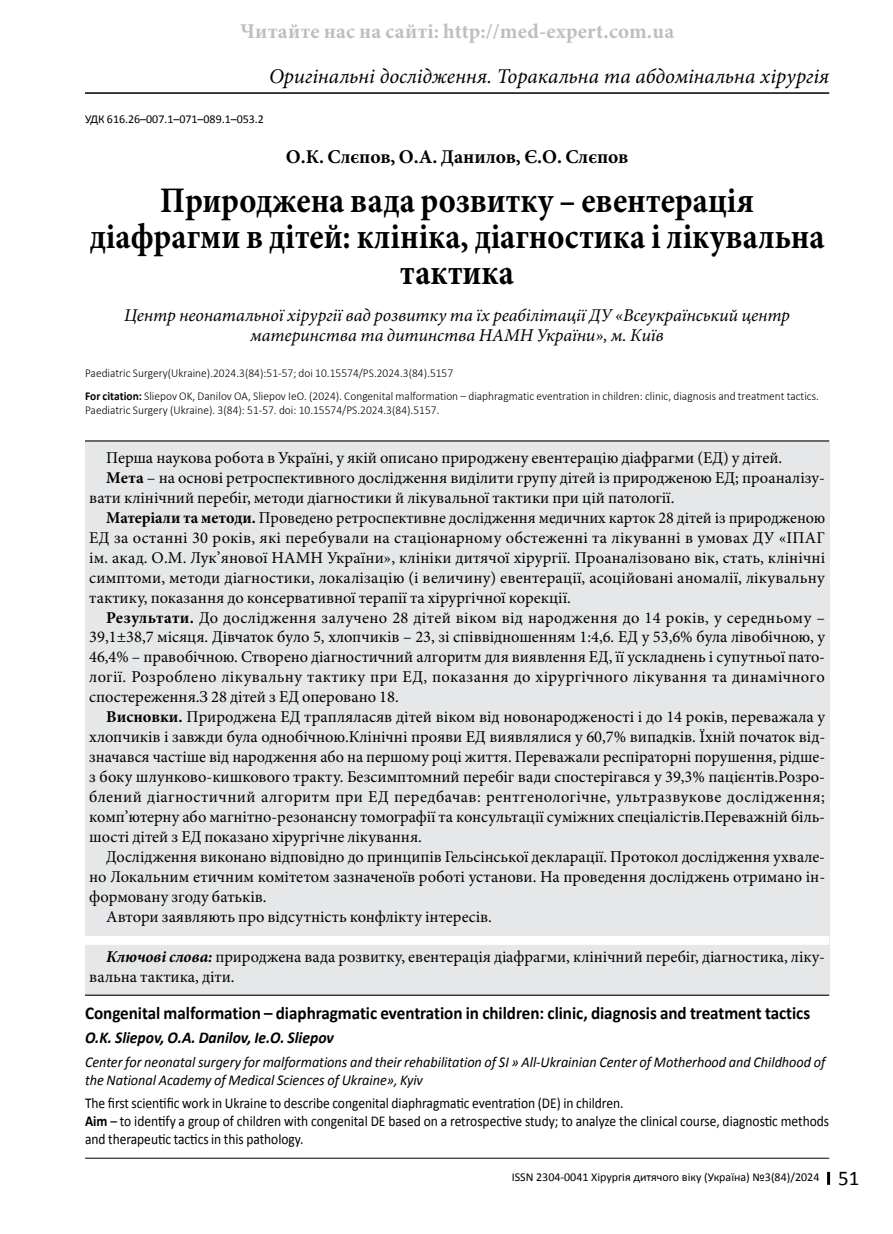
<style>
.page{position:relative;width:893px;height:1234px;background:#fff}
.page>*{position:absolute;margin:0;border:0;box-sizing:border-box;transform-origin:0 0}
.t1{font:700 36px/36px "Minion Pro";color:#000;text-align:center;scale:.9 1}
.t2{font:italic 21px "Minion Pro";color:#000}
.t3{font:700 21px "Minion Pro";letter-spacing:.01em;color:#bcbec0}
.t4{font:700 19.5px "Minion Pro";letter-spacing:-.005em;color:#000}
.t5{font:italic 18px/20px "Minion Pro";color:#000;text-align:center}
.t6{font:700 18px "Calibri";letter-spacing:-.005em;color:#000;scale:.95 1}
.t7{font:16.5px/20px "Minion Pro";color:#000}
.t8{font:16.5px "Minion Pro";letter-spacing:.02em;color:#000}
.t9{font:16.5px "Minion Pro";letter-spacing:.025em;color:#000}
.t10{font:italic 700 16.5px "Calibri";letter-spacing:-.005em;color:#000;scale:.95 1}
.t11{font:15px/18px "Calibri";color:#000;scale:.9 1}
.t12{font:italic 15px/18px "Calibri";color:#000;scale:.95 1}
.t13{font:300 12px/23px "Calibri";color:#000;scale:.95 1}
.t14{font:12px "Calibri";color:#000}
.s1{font-weight:700}
.s2{font-weight:700;font-style:italic}
.s3{font-size:21px}
</style>
<div class="page">
<hr style="left:85px;top:92px;width:744px;height:2px;background:#000">
<svg style="left:827px;top:1171px;width:3px;height:13px"></svg>
<hr style="left:85px;top:1157px;width:744px;height:1px;background:#000">
<div style="left:85px;top:441px;width:744px;height:553px;background:#e6e7e8"></div>
<hr style="left:85px;top:440px;width:744px;height:1px;background:#000">
<div style="left:85px;top:935px;width:744px;height:9px;background:#fff"></div>
<hr style="left:85px;top:994px;width:744px;height:1px;background:#000">
<p class="t3" style="left:240px;top:16px;width:435px">Читайте нас на сайті: http://med-expert.com.ua</p>
<p class="t2" style="left:269px;top:62px;width:562px">Оригінальні дослідження. Торакальна та абдомінальна хірургія</p>
<p class="t14" style="left:85px;top:112px;width:180px">УДК 616.26–007.1–071–089.1–053.2</p>
<p class="t4" style="left:286px;top:143px;width:344px">О.К. Слєпов, О.А. Данилов, Є.О. Слєпов</p>
<h1 class="t1" style="left:90px;top:182px;width:818px">Природжена вада розвитку – евентерація діафрагми в дітей: клініка, діагностика і лікувальна тактика</h1>
<p class="t5" style="left:124px;top:305px;width:667px">Центр неонатальної хірургії вад розвитку та їх реабілітації ДУ «Всеукраїнський центр материнства та дитинства НАМН України», м. Київ</p>
<p class="t13" style="left:85px;top:361px;width:774px">Paediatric Surgery(Ukraine).2024.3(84):51-57; doi 10.15574/PS.2024.3(84).5157<br><span class="s1">For citation:</span> Sliepov OK, Danilov OA, Sliepov IeO. (2024). Congenital malformation – diaphragmatic eventration in children: clinic, diagnosis and treatment tactics.</p>
<p class="t13" style="left:85px;top:398px;width:375px">Paediatric Surgery (Ukraine). 3(84): 51-57. doi: 10.15574/PS.2024.3(84).5157.</p>
<p class="t7" style="left:106px;top:447px;width:677px">Перша наукова робота в Україні, у якій описано природжену евентерацію діафрагми (ЕД) у дітей.</p>
<p class="t7" style="left:106px;top:467px;width:720px"><span class="s1">Мета</span> – на основі ретроспективного дослідження виділити групу дітей із природженою ЕД; проаналізу-</p>
<p class="t7" style="left:89px;top:487px;width:587px">вати клінічний перебіг, методи діагностики й лікувальної тактики при цій патології.</p>
<p class="t7" style="left:106px;top:507px;width:720px"><span class="s1">Матеріали та методи.</span> Проведено ретроспективне дослідження медичних карток 28 дітей із природженою</p>
<p class="t7" style="left:89px;top:527px;width:737px">ЕД за останні 30 років, які перебували на стаціонарному обстеженні та лікуванні в умовах ДУ «ІПАГ</p>
<p class="t7" style="left:89px;top:547px;width:737px">ім. акад. О.М. Лук’янової НАМН України», клініки дитячої хірургії. Проаналізовано вік, стать, клінічні</p>
<p class="t7" style="left:89px;top:567px;width:737px">симптоми, методи діагностики, локалізацію (і величину) евентерації, асоційовані аномалії, лікувальну</p>
<p class="t7" style="left:89px;top:587px;width:483px">тактику, показання до консервативної терапії та хірургічної корекції.</p>
<p class="t8" style="left:106px;top:606px;width:720px"><span class="s1">Результати.</span> До дослідження залучено 28 дітей віком від народження до 14 років, у середньому –</p>
<p class="t7" style="left:89px;top:627px;width:737px">39,1±38,7 місяця. Дівчаток було 5, хлопчиків – 23, зі співвідношенням 1:4,6. ЕД у 53,6% була лівобічною, у</p>
<p class="t7" style="left:89px;top:647px;width:737px">46,4% – правобічною. Створено діагностичний алгоритм для виявлення ЕД, її ускладнень і супутньої пато-</p>
<p class="t8" style="left:89px;top:666px;width:737px">логії. Розроблено лікувальну тактику при ЕД, показання до хірургічного лікування та динамічного</p>
<p class="t7" style="left:89px;top:687px;width:311px">спостереження.З 28 дітей з ЕД оперовано 18.</p>
<p class="t7" style="left:106px;top:707px;width:720px"><span class="s1">Висновки.</span> Природжена ЕД трапляласяв дітей віком від новонародженості і до 14 років, переважала у</p>
<p class="t7" style="left:89px;top:727px;width:737px">хлопчиків і завжди була однобічною.Клінічні прояви ЕД виявлялися у 60,7% випадків. Їхній початок від-</p>
<p class="t7" style="left:89px;top:747px;width:737px">значався частіше від народження або на першому році життя. Переважали респіраторні порушення, рідше-</p>
<p class="t7" style="left:89px;top:766px;width:737px">з боку шлунково-кишкового тракту. Безсимптомний перебіг вади спостерігався у 39,3% пацієнтів.Розро-</p>
<p class="t9" style="left:89px;top:785px;width:737px">блений діагностичний алгоритм при ЕД передбачав: рентгенологічне, ультразвукове дослідження;</p>
<p class="t7" style="left:89px;top:806px;width:737px">комп’ютерну або магнітно-резонансну томографії та консультації суміжних спеціалістів.Переважній біль-</p>
<p class="t7" style="left:89px;top:826px;width:334px">шості дітей з ЕД показано хірургічне лікування.</p>
<p class="t7" style="left:106px;top:846px;width:720px">Дослідження виконано відповідно до принципів Гельсінської декларації. Протокол дослідження ухвале-</p>
<p class="t7" style="left:89px;top:866px;width:737px">но Локальним етичним комітетом зазначеноїв роботі установи. На проведення досліджень отримано ін-</p>
<p class="t7" style="left:89px;top:886px;width:179px">формовану згоду батьків.</p>
<p class="t7" style="left:106px;top:906px;width:387px">Автори заявляють про відсутність конфлікту інтересів.</p>
<p class="t7" style="left:89px;top:946px;width:737px;text-indent:17px"><span class="s2">Ключові слова:</span> природжена вада розвитку, евентерація діафрагми, клінічний перебіг, діагностика, ліку&shy;вальна тактика, діти.</p>
<p class="t6" style="left:85px;top:1000px;width:765px">Congenital malformation – diaphragmatic eventration in children: clinic, diagnosis and treatment tactics</p>
<p class="t10" style="left:85px;top:1026px;width:263px">O.K. Sliepov, O.A. Danilov, Ie.O. Sliepov</p>
<p class="t12" style="left:85px;top:1052px;width:781px">Center for neonatal surgery for malformations and their rehabilitation of SI » All-Ukrainian Center of Motherhood and Childhood of the National Academy of Medical Sciences of Ukraine», Kyiv</p>
<p class="t11" style="left:85px;top:1093px;width:828px">The first scientific work in Ukraine to describe congenital diaphragmatic eventration (DE) in children.<br><span class="s1">Aim</span> – to identify a group of children with congenital DE based on a retrospective study; to analyze the clinical course, diagnostic methods and therapeutic tactics in this pathology.</p>
<p class="t14" style="left:512px;top:1168px;width:349px">ISSN 2304-0041 Хірургія дитячого віку (Україна) №3(84)/2024 <span class="s3">51</span></p>
</div>
